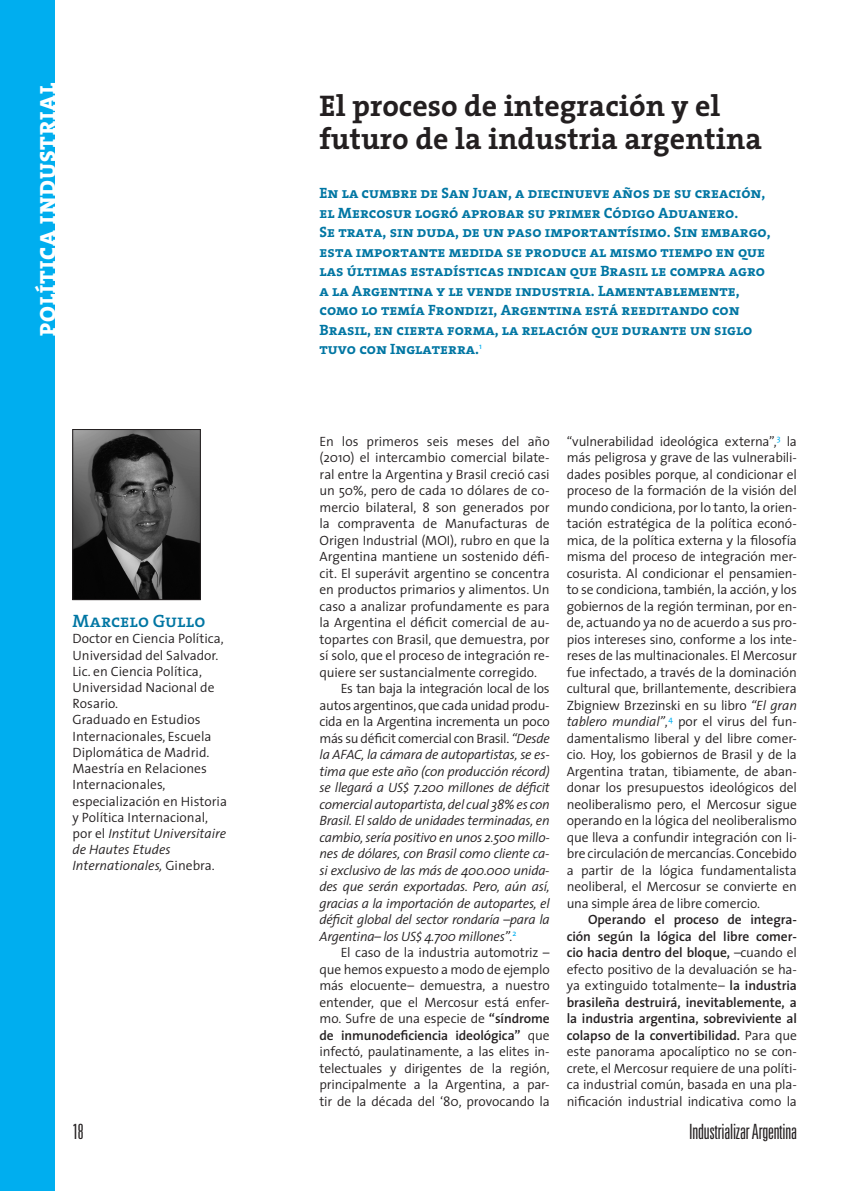
<style>
.page{position:relative;width:851px;height:1191px;background:#fff}
.page>*{position:absolute;margin:0;border:0;box-sizing:border-box;transform-origin:0 0}
.t1{font:700 30px/33px "The Serif";color:#231f20}
.t2{font:800 22.5px "The Serif";letter-spacing:.045em;color:#fff}
.t3{font:300 ultra-condensed 21px "Univers LT Std";letter-spacing:-.01em;color:#231f20}
.t4{font:18px "The Serif Semi Bold Caps";letter-spacing:.01em;color:#0076a3}
.t5{font:15px/19.5px "The Serif Bold Caps";color:#0076a3}
.t6{font:300 13.5px/16.5px "The Sans";letter-spacing:-.005em;color:#231f20;text-align:justify}
.t7{font:italic 300 13.5px "The Sans";letter-spacing:-.02em;color:#231f20}
.t8{font:300 13.5px "The Sans";letter-spacing:-.025em;color:#231f20}
.t9{font:600 13.5px "The Sans";letter-spacing:-.01em;color:#231f20}
.s1{font-style:italic}
.s2{font-weight:600}
.s3{font-weight:300}
</style>
<div class="page">
<div style="left:0;top:0;width:55px;height:1191px;background:#00aeef"></div>
<img style="left:74px;top:431px;width:125px;height:167px">
<div style="left:72px;top:429px;width:129px;height:171px;border:1px solid #231f20"></div>
<h2 class="t2" style="left:29px;top:336px;width:255px;rotate:-90deg">política industrial</h2>
<h1 class="t1" style="left:319px;top:88px;width:444px">El proceso de integración y el futuro de la industria argentina</h1>
<p class="t5" style="left:319px;top:183px;width:452px">En la cumbre de San Juan, a diecinueve años de su creación, el Mercosur logró aprobar su primer Código Aduanero.<br>Se trata, sin duda, de un paso importantísimo. Sin embargo, esta importante medida se produce al mismo tiempo en que las últimas estadísticas indican que Brasil le compra agro a la Argentina y le vende industria. Lamentablemente, como lo temía Frondizi, Argentina está reeditando con Brasil, en cierta forma, la relación que durante un siglo tuvo con Inglaterra.<sup>1</sup></p>
<h3 class="t4" style="left:72px;top:606px;width:134px">Marcelo Gullo</h3>
<p class="t6" style="left:72px;top:630px;width:156px;text-align:left">Doctor en Ciencia Política,<br>Universidad del Salvador.<br>Lic. en Ciencia Política,<br>Universidad Nacional de<br>Rosario.<br>Graduado en Estudios<br>Internacionales, Escuela<br>Diplomática de Madrid.<br>Maestría en Relaciones<br>Internacionales, especialización en Historia y Política Internacional, por el <span class="s1">Institut Universitaire de Hautes Etudes<br>Internationales,</span> Ginebra.</p>
<p class="t6" style="left:319px;top:432px;width:232px">En los primeros seis meses del año</p>
<p class="t6" style="left:319px;top:449px;width:232px">(2010) el intercambio comercial bilate-</p>
<p class="t6" style="left:319px;top:465px;width:232px">ral entre la Argentina y Brasil creció casi</p>
<p class="t6" style="left:319px;top:482px;width:232px">un 50%, pero de cada 10 dólares de co-</p>
<p class="t6" style="left:319px;top:498px;width:232px">mercio bilateral, 8 son generados por</p>
<p class="t6" style="left:319px;top:515px;width:231px">la compraventa de Manufacturas de</p>
<p class="t6" style="left:319px;top:531px;width:231px">Origen Industrial (MOI), rubro en que la</p>
<p class="t6" style="left:319px;top:548px;width:232px">Argentina mantiene un sostenido défi-</p>
<p class="t6" style="left:319px;top:564px;width:232px">cit. El superávit argentino se concentra</p>
<p class="t6" style="left:319px;top:581px;width:231px">en productos primarios y alimentos. Un</p>
<p class="t6" style="left:319px;top:597px;width:232px">caso a analizar profundamente es para</p>
<p class="t6" style="left:319px;top:614px;width:232px">la Argentina el déficit comercial de au-</p>
<p class="t6" style="left:319px;top:630px;width:231px">topartes con Brasil, que demuestra, por</p>
<p class="t6" style="left:319px;top:647px;width:232px">sí solo, que el proceso de integración re-</p>
<p class="t6" style="left:319px;top:663px;width:219px">quiere ser sustancialmente corregido.</p>
<p class="t6" style="left:341px;top:680px;width:210px">Es tan baja la integración local de los</p>
<p class="t8" style="left:319px;top:694px;width:232px">autos argentinos, que cada unidad produ-</p>
<p class="t8" style="left:319px;top:710px;width:231px">cida en la Argentina incrementa un poco</p>
<p class="t8" style="left:319px;top:727px;width:232px">más su déficit comercial con Brasil. <span class="s1">“Desde</span></p>
<p class="t7" style="left:319px;top:743px;width:232px">la AFAC, la cámara de autopartistas, se es-</p>
<p class="t7" style="left:319px;top:760px;width:231px">tima que este año (con producción récord)</p>
<p class="t7" style="left:319px;top:776px;width:232px">se llegará a US$ 7.200 millones de déficit</p>
<p class="t7" style="left:319px;top:793px;width:232px">comercial autopartista, del cual 38% es con</p>
<p class="t7" style="left:319px;top:809px;width:232px">Brasil. El saldo de unidades terminadas, en</p>
<p class="t7" style="left:319px;top:826px;width:232px">cambio, sería positivo en unos 2.500 millo-</p>
<p class="t7" style="left:319px;top:842px;width:231px">nes de dólares, con Brasil como cliente ca-</p>
<p class="t7" style="left:319px;top:859px;width:232px">si exclusivo de las más de 400.000 unida-</p>
<p class="t7" style="left:319px;top:875px;width:232px">des que serán exportadas. Pero, aún así,</p>
<p class="t7" style="left:319px;top:892px;width:232px">gracias a la importación de autopartes, el</p>
<p class="t7" style="left:319px;top:908px;width:232px">déficit global del sector rondaría –para la</p>
<p class="t7" style="left:319px;top:925px;width:198px">Argentina– los US$ 4.700 millones”.<sup>2</sup></p>
<p class="t6" style="left:341px;top:944px;width:210px">El caso de la industria automotriz <span class="s1">–</span></p>
<p class="t6" style="left:319px;top:960px;width:232px">que hemos expuesto a modo de ejemplo</p>
<p class="t6" style="left:319px;top:977px;width:232px">más elocuente<span class="s1">–</span> demuestra, a nuestro</p>
<p class="t6" style="left:319px;top:993px;width:232px">entender, que el Mercosur está enfer-</p>
<p class="t6" style="left:319px;top:1010px;width:232px">mo. Sufre de una especie de <span class="s2">“síndrome</span></p>
<p class="t9" style="left:319px;top:1024px;width:232px">de inmunodeficiencia ideológica” <span class="s3">que</span></p>
<p class="t6" style="left:319px;top:1043px;width:232px">infectó, paulatinamente, a las elites in-</p>
<p class="t6" style="left:319px;top:1059px;width:232px">telectuales y dirigentes de la región,</p>
<p class="t6" style="left:319px;top:1076px;width:232px">principalmente a la Argentina, a par-</p>
<p class="t6" style="left:319px;top:1092px;width:231px">tir de la década del ‘80, provocando la</p>
<p class="t6" style="left:566px;top:432px;width:232px">“vulnerabilidad ideológica externa”,<sup>3</sup> la más peligrosa y grave de las vulnerabili&shy;dades posibles porque, al condicionar el proceso de la formación de la visión del mundo condiciona, por lo tanto, la orien&shy;tación estratégica de la política econó&shy;mica, de la política externa y la filosofía misma del proceso de integración mer&shy;cosurista. Al condicionar el pensamien&shy;to se condiciona, también, la acción, y los gobiernos de la región terminan, por en&shy;de, actuando ya no de acuerdo a sus pro&shy;pios intereses sino, conforme a los inte&shy;reses de las multinacionales. El Mercosur fue infectado, a través de la dominación cultural que, brillantemente, describiera Zbigniew Brzezinski en su libro <span class="s1">“El gran tablero mundial”</span>,<sup>4</sup> por el virus del fun&shy;damentalismo liberal y del libre comer&shy;cio. Hoy, los gobiernos de Brasil y de la Argentina tratan, tibiamente, de aban&shy;donar los presupuestos ideológicos del neoliberalismo pero, el Mercosur sigue operando en la lógica del neoliberalismo que lleva a confundir integración con li&shy;bre circulación de mercancías. Concebido a partir de la lógica fundamentalista neoliberal, el Mercosur se convierte en una simple área de libre comercio.</p>
<p class="t6" style="left:566px;top:911px;width:232px;text-indent:21px"><span class="s2">Operando el proceso de integra&shy;ción según la lógica del libre comer&shy;cio hacia dentro del bloque,</span> <span class="s1">–</span>cuando el efecto positivo de la devaluación se ha&shy;ya extinguido totalmente<span class="s1">–</span> <span class="s2">la industria brasileña destruirá, inevitablemente, a la industria argentina, sobreviviente al colapso de la convertibilidad.</span> Para que este panorama apocalíptico no se con&shy;crete, el Mercosur requiere de una políti&shy;ca industrial común, basada en una pla&shy;nificación industrial indicativa como la</p>
<h3 class="t3" style="left:72px;top:1120px;width:13px">18</h3>
<h3 class="t3" style="left:689px;top:1120px;width:109px">Industrializar Argentina</h3>
</div>
